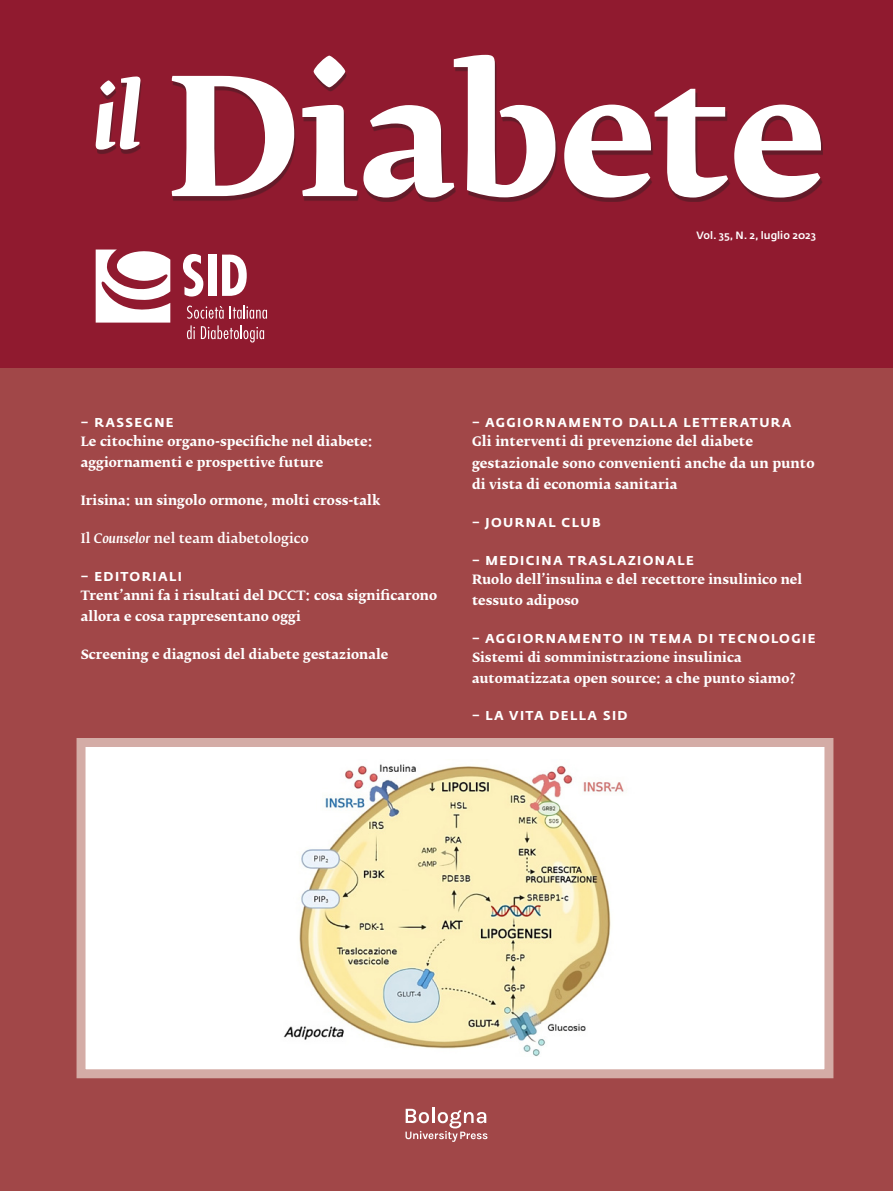
<style>
.page{position:relative;width:893px;height:1191px;background:#fff}
.page>*{position:absolute;margin:0;border:0;box-sizing:border-box;transform-origin:0 0}
.t1{font:700 13.05px/21.5px "Fedra Serif B Pro";color:#fff}
.t2{font:500 13.05px "Fedra Serif B Pro";color:#fff}
.t3{font:700 12.75px/21px "Fedra Serif B Pro";color:#fff}
.t4{font:700 12.75px "Fedra Sans Std";letter-spacing:.11em;color:#fff}
.t5{font:500 10.5px "Fedra Sans Std";color:#fff}
.s1{font-style:italic}
</style>
<div class="page">
<div style="left:0;top:361px;width:893px;height:830px;background:#a14748"></div>
<div style="left:0;top:0;width:893px;height:367px;background:#901a2f"></div>
<div style="left:97px;top:59px;width:725px;height:143px;background:#231f20;opacity:.4"></div>
<svg style="left:96px;top:55px;width:725px;height:142px"></svg>
<svg style="left:96px;top:249px;width:74px;height:73px"></svg>
<svg style="left:183px;top:254px;width:20px;height:42px"></svg>
<div style="left:208px;top:255px;width:8px;height:41px;background:#fff"></div>
<svg style="left:222px;top:254px;width:25px;height:42px"></svg>
<svg style="left:187px;top:305px;width:37px;height:14px"></svg>
<svg style="left:230px;top:305px;width:37px;height:14px"></svg>
<svg style="left:187px;top:325px;width:8px;height:14px"></svg>
<svg style="left:201px;top:325px;width:63px;height:17px"></svg>
<svg style="left:405px;top:1107px;width:82px;height:34px"></svg>
<svg style="left:76px;top:738px;width:758px;height:341px;background:#f4eee1"></svg>
<p class="t5" style="left:697px;top:228px;width:121px">Vol. 35, N. 2, luglio 2023</p>
<p class="t4" style="left:81px;top:414px;width:94px">– RASSEGNE</p>
<p class="t3" style="left:81px;top:431px;width:294px">Le citochine organo-specifiche nel diabete: aggiornamenti e prospettive future</p>
<p class="t3" style="left:81px;top:489px;width:301px">Irisina: un singolo ormone, molti cross-talk</p>
<p class="t2" style="left:81px;top:530px;width:229px">Il <span class="s1">Counselor</span> nel team diabetologico</p>
<p class="t4" style="left:81px;top:568px;width:103px">– EDITORIALI</p>
<p class="t3" style="left:81px;top:585px;width:358px">Trent’anni fa i risultati del DCCT: cosa significarono allora e cosa rappresentano oggi</p>
<p class="t3" style="left:81px;top:644px;width:309px">Screening e diagnosi del diabete gestazionale</p>
<p class="t4" style="left:472px;top:414px;width:321px">– AGGIORNAMENTO DALLA LETTERATURA</p>
<p class="t1" style="left:472px;top:431px;width:344px">Gli interventi di prevenzione del diabete gestazionale sono convenienti anche da un punto di vista di economia sanitaria</p>
<p class="t4" style="left:472px;top:514px;width:130px">– JOURNAL CLUB</p>
<p class="t4" style="left:472px;top:552px;width:223px">– MEDICINA TRASLAZIONALE</p>
<p class="t3" style="left:472px;top:569px;width:332px">Ruolo dell’insulina e del recettore insulinico nel tessuto adiposo</p>
<p class="t4" style="left:472px;top:630px;width:345px">– AGGIORNAMENTO IN TEMA DI TECNOLOGIE</p>
<p class="t3" style="left:472px;top:647px;width:325px">Sistemi di somministrazione insulinica automatizzata open source: a che punto siamo?</p>
<p class="t4" style="left:472px;top:708px;width:157px">– LA VITA DELLA SID</p>
</div>
